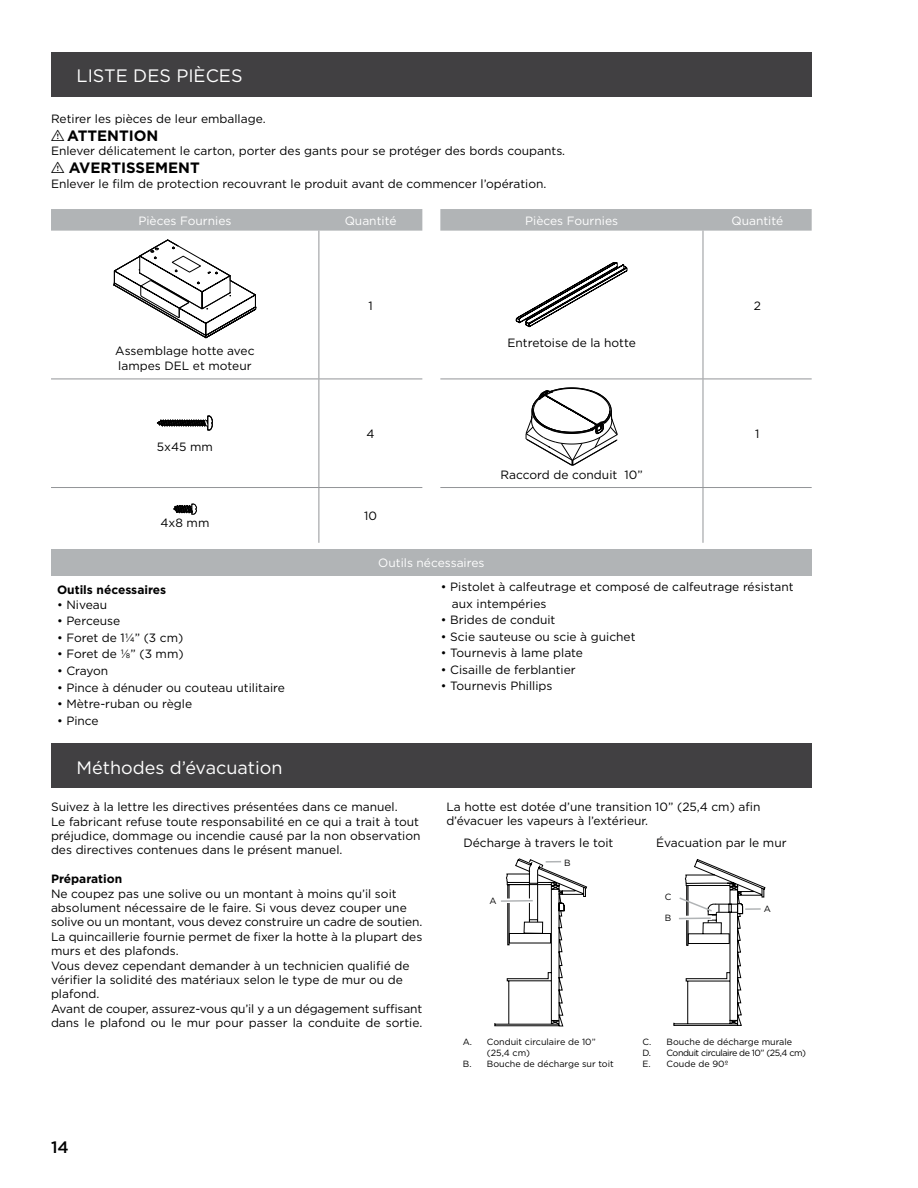
<style>
.page{position:relative;width:918px;height:1188px;background:#fff}
.page>*{position:absolute;margin:0;border:0;box-sizing:border-box;transform-origin:0 0}
.t1{font:18px "Gotham";color:#fff}
.t2{font:500 16.5px "Gotham";color:#000}
.t3{font:700 15px "Gotham";color:#000}
.t4{font:12px/14.4px "Gotham";color:#000}
.t5{font:12px "Gotham";color:#fff}
.t6{font:700 12px "Gotham";color:#000}
.t7{font:12px "Gotham";color:#020101}
.t8{font:9px/10.8px "Gotham";color:#000}
.s1{font-family:"tables";font-weight:400}
</style>
<div class="page">
<div style="left:51px;top:52px;width:761px;height:45px;background:#414042"></div>
<svg style="left:51px;top:209px;width:761px;height:22px;background:#b4b7b9"></svg>
<hr style="left:319px;top:231px;width:1px;height:148px;background:#939598">
<hr style="left:703px;top:231px;width:1px;height:148px;background:#939598">
<hr style="left:440px;top:379px;width:263px;height:1px;background:#939598">
<hr style="left:703px;top:379px;width:109px;height:1px;background:#939598">
<hr style="left:703px;top:379px;width:1px;height:108px;background:#939598">
<hr style="left:51px;top:379px;width:268px;height:1px;background:#939598">
<hr style="left:319px;top:379px;width:103px;height:1px;background:#939598">
<hr style="left:319px;top:379px;width:1px;height:108px;background:#939598">
<hr style="left:51px;top:487px;width:268px;height:1px;background:#939598">
<hr style="left:319px;top:487px;width:103px;height:1px;background:#939598">
<hr style="left:319px;top:488px;width:1px;height:55px;background:#939598">
<hr style="left:440px;top:487px;width:263px;height:1px;background:#939598">
<hr style="left:703px;top:487px;width:109px;height:1px;background:#939598">
<hr style="left:703px;top:488px;width:1px;height:55px;background:#939598">
<svg style="left:114px;top:239px;width:142px;height:99px"></svg>
<svg style="left:516px;top:262px;width:112px;height:65px"></svg>
<svg style="left:157px;top:416px;width:56px;height:14px"></svg>
<svg style="left:526px;top:388px;width:92px;height:78px"></svg>
<svg style="left:173px;top:504px;width:24px;height:11px"></svg>
<div style="left:51px;top:549px;width:761px;height:26px;background:#b1b4b6"></div>
<div style="left:51px;top:744px;width:761px;height:44px;background:#414042"></div>
<svg style="left:495px;top:859px;width:92px;height:167px"></svg>
<svg style="left:674px;top:859px;width:91px;height:167px"></svg>
<h1 class="t1" style="left:77px;top:64px;width:167px">LISTE DES PIÈCES</h1>
<p class="t4" style="left:51px;top:111px;width:216px">Retirer les pièces de leur emballage.</p>
<p class="t3" style="left:51px;top:126px;width:109px"><span class="s1">I</span> ATTENTION</p>
<p class="t4" style="left:51px;top:144px;width:516px">Enlever délicatement le carton, porter des gants pour se protéger des bords coupants.</p>
<p class="t3" style="left:51px;top:158px;width:150px"><span class="s1">I</span> AVERTISSEMENT</p>
<p class="t4" style="left:51px;top:176px;width:497px">Enlever le film de protection recouvrant le produit avant de commencer l’opération.</p>
<p class="t5" style="left:138px;top:213px;width:94px">Pièces Fournies</p>
<p class="t5" style="left:345px;top:213px;width:53px">Quantité</p>
<p class="t5" style="left:525px;top:213px;width:94px">Pièces Fournies</p>
<p class="t5" style="left:731px;top:213px;width:53px">Quantité</p>
<p class="t4" style="left:115px;top:344px;width:141px">Assemblage hotte avec lampes DEL et moteur</p>
<p class="t4" style="left:157px;top:439px;width:58px">5x45 mm</p>
<p class="t4" style="left:161px;top:515px;width:50px">4x8 mm</p>
<p class="t6" style="left:57px;top:582px;width:111px">Outils nécessaires</p>
<p class="t4" style="left:57px;top:597px;width:52px">• Niveau</p>
<p class="t4" style="left:57px;top:614px;width:65px">• Perceuse</p>
<p class="t4" style="left:57px;top:630px;width:128px">• Foret de 1¼” (3 cm)</p>
<p class="t4" style="left:57px;top:647px;width:128px">• Foret de ⅛” (3 mm)</p>
<p class="t4" style="left:57px;top:663px;width:53px">• Crayon</p>
<p class="t4" style="left:57px;top:680px;width:229px">• Pince à dénuder ou couteau utilitaire</p>
<p class="t4" style="left:57px;top:696px;width:137px">• Mètre-ruban ou règle</p>
<p class="t4" style="left:57px;top:713px;width:43px">• Pince</p>
<p class="t4" style="left:368px;top:298px;width:6px">1</p>
<p class="t4" style="left:507px;top:336px;width:130px">Entretoise de la hotte</p>
<p class="t4" style="left:367px;top:426px;width:10px">4</p>
<p class="t4" style="left:364px;top:508px;width:14px">10</p>
<p class="t5" style="left:378px;top:555px;width:108px">Outils nécessaires</p>
<p class="t4" style="left:501px;top:467px;width:144px">Raccord de conduit 10”</p>
<p class="t4" style="left:754px;top:298px;width:9px">2</p>
<p class="t4" style="left:755px;top:426px;width:6px">1</p>
<p class="t4" style="left:452px;top:578px;width:343px;line-height:16.5px;text-indent:-11px">• Pistolet à calfeutrage et composé de calfeutrage résistant aux intempéries</p>
<p class="t4" style="left:441px;top:612px;width:116px">• Brides de conduit</p>
<p class="t4" style="left:441px;top:629px;width:196px">• Scie sauteuse ou scie à guichet</p>
<p class="t4" style="left:441px;top:645px;width:144px">• Tournevis à lame plate</p>
<p class="t4" style="left:441px;top:662px;width:136px">• Cisaille de ferblantier</p>
<p class="t4" style="left:441px;top:678px;width:113px">• Tournevis Phillips</p>
<h1 class="t1" style="left:77px;top:756px;width:208px">Méthodes d’évacuation</h1>
<p class="t4" style="left:51px;top:799px;width:371px">Suivez à la lettre les directives présentées dans ce manuel.<br>Le fabricant refuse toute responsabilité en ce qui a trait à tout préjudice, dommage ou incendie causé par la non observation des directives contenues dans le présent manuel.</p>
<p class="t6" style="left:51px;top:871px;width:73px">Préparation</p>
<p class="t4" style="left:51px;top:886px;width:373px">Ne coupez pas une solive ou un montant à moins qu’il soit absolument nécessaire de le faire. Si vous devez couper une solive ou un montant, vous devez construire un cadre de soutien.<br>La quincaillerie fournie permet de fixer la hotte à la plupart des murs et des plafonds.<br>Vous devez cependant demander à un technicien qualifié de vérifier la solidité des matériaux selon le type de mur ou de plafond.<br>Avant de couper, assurez-vous qu’il y a un dégagement suffisant dans le plafond ou le mur pour passer la conduite de sortie.</p>
<p class="t4" style="left:446px;top:799px;width:316px">La hotte est dotée d’une transition 10” (25,4 cm) afin d’évacuer les vapeurs à l’extérieur.</p>
<p class="t4" style="left:463px;top:835px;width:152px">Décharge à travers le toit</p>
<p class="t7" style="left:656px;top:835px;width:132px">Évacuation par le mur</p>
<p class="t8" style="left:490px;top:895px;width:9px">A</p>
<p class="t8" style="left:564px;top:857px;width:8px">B</p>
<p class="t8" style="left:665px;top:891px;width:8px">C</p>
<p class="t8" style="left:665px;top:912px;width:8px">B</p>
<p class="t8" style="left:764px;top:903px;width:9px">A</p>
<p class="t8" style="left:463px;top:1037px;width:134px">A. Conduit circulaire de 10”</p>
<p class="t8" style="left:487px;top:1047px;width:45px">(25,4 cm)</p>
<p class="t8" style="left:463px;top:1058px;width:152px">B. Bouche de décharge sur toit</p>
<p class="t8" style="left:643px;top:1037px;width:165px">C. Bouche de décharge murale<br>D. Conduit circulaire de 10” (25,4 cm)<br>E. Coude de 90º</p>
<h2 class="t2" style="left:51px;top:1136px;width:19px">14</h2>
</div>
